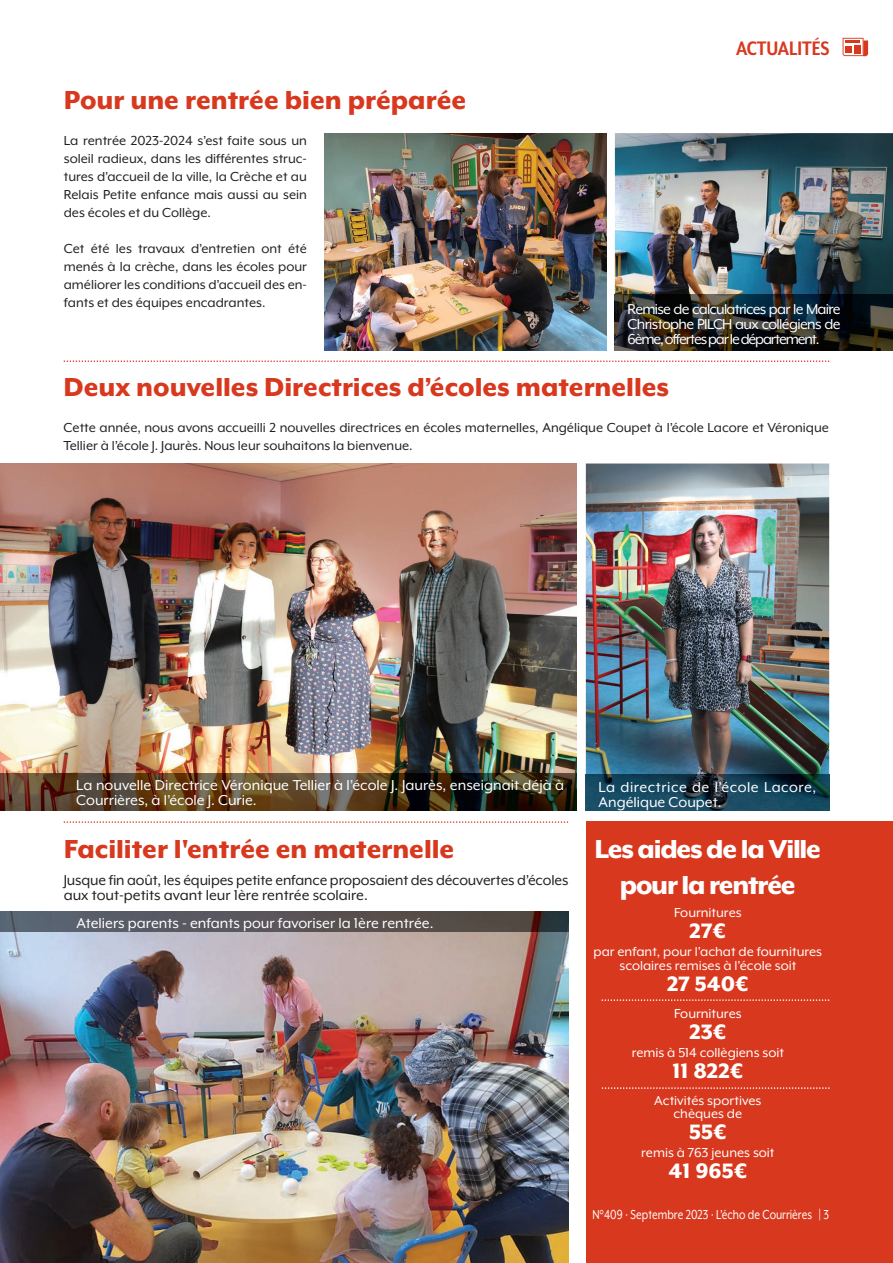
<style>
.page{position:relative;width:893px;height:1263px;background:#fff}
.page>*{position:absolute;margin:0;border:0;box-sizing:border-box;transform-origin:0 0}
.t1{font:800 30px "Mr Eaves XL Mod OT";color:#d8381e}
.t2{font:800 30px/36px "Mr Eaves XL Mod OT";letter-spacing:-.04em;color:#fff;text-align:center}
.t3{font:800 24px "Mr Eaves XL Mod OT";color:#fff}
.t4{font:700 22.5px "Mr Eaves XL Mod Nar OT";color:#d8381e}
.t5{font:16.5px/15px "Mr Eaves XL Mod OT";color:#fff}
.t6{font:16.5px/15px "Mr Eaves XL Mod OT";letter-spacing:-.01em;color:#231f20}
.t7{font:16.5px/15px "Mr Eaves XL Mod OT";letter-spacing:.03em;color:#fff}
.t8{font:15px/18px "Mr Eaves XL Mod OT";color:#231f20;text-align:justify}
.t9{font:15px/13.5px "Mr Eaves XL Mod OT";color:#fff;text-align:center}
.t10{font:15px "Mr Eaves XL Mod OT";color:#fff;scale:.8 1}
.s1{font-weight:400;font-size:16.5px;color:#fff}
</style>
<div class="page">
<div style="left:586px;top:821px;width:307px;height:442px;background:#d8381e"></div>
<img style="left:586px;top:463px;width:243px;height:311px">
<svg style="left:64px;top:360px;width:765px;height:2px"></svg>
<img style="left:0;top:463px;width:577px;height:347px">
<img style="left:325px;top:133px;width:281px;height:217px">
<img style="left:615px;top:133px;width:278px;height:161px">
<img style="left:586px;top:774px;width:243px;height:36px">
<img style="left:0;top:911px;width:568px;height:352px">
<svg style="left:64px;top:821px;width:504px;height:2px"></svg>
<img style="left:615px;top:294px;width:278px;height:56px">
<svg style="left:843px;top:38px;width:25px;height:18px"></svg>
<svg style="left:602px;top:999px;width:227px;height:2px"></svg>
<svg style="left:602px;top:1087px;width:228px;height:2px"></svg>
<h1 class="t1" style="left:64px;top:83px;width:404px">Pour une rentrée bien préparée</h1>
<p class="t8" style="left:64px;top:132px;width:245px">La rentrée 2023-2024 s’est faite sous un soleil radieux, dans les différentes struc&shy;tures d’accueil de la ville, la Crèche et au Relais Petite enfance mais aussi au sein des écoles et du Collège.</p>
<p class="t8" style="left:64px;top:240px;width:245px">Cet été les travaux d’entretien ont été menés à la crèche, dans les écoles pour améliorer les conditions d’accueil des en&shy;fants et des équipes encadrantes.</p>
<h3 class="t4" style="left:736px;top:37px;width:95px">ACTUALITÉS</h3>
<p class="t5" style="left:628px;top:302px;width:214px;text-align:justify">Remise de calculatrices par le Maire Christophe PILCH aux collégiens de 6ème, offertes par le département.</p>
<h1 class="t1" style="left:64px;top:370px;width:607px">Deux nouvelles Directrices d’écoles maternelles</h1>
<p class="t8" style="left:64px;top:419px;width:767px">Cette année, nous avons accueilli 2 nouvelles directrices en écoles maternelles, Angélique Coupet à l’école Lacore et Véronique<br>Tellier à l’école J. Jaurès. Nous leur souhaitons la bienvenue.</p>
<p class="t5" style="left:76px;top:778px;width:489px">La nouvelle Directrice Véronique Tellier à l’école J. Jaurès, enseignait déjà à<br>Courrières, à l’école J. Curie.</p>
<p class="t7" style="left:599px;top:779px;width:219px">La directrice de l’école Lacore,<br>Angélique Coupet.</p>
<h1 class="t1" style="left:64px;top:832px;width:396px">Faciliter l'entrée en maternelle<span class="s1">.</span></h1>
<p class="t6" style="left:64px;top:873px;width:506px">Jusque fin août, les équipes petite enfance proposaient des découvertes d’écoles aux tout-petits avant leur 1ère rentrée scolaire.</p>
<h1 class="t2" style="left:595px;top:830px;width:228px">Les aides de la Ville pour la rentrée</h1>
<p class="t9" style="left:674px;top:906px;width:69px">Fournitures</p>
<h2 class="t3" style="left:690px;top:917px;width:38px">27€</h2>
<p class="t9" style="left:593px;top:945px;width:230px">par enfant, pour l'achat de fournitures scolaires remises à l'école soit</p>
<h2 class="t3" style="left:667px;top:970px;width:83px">27 540€</h2>
<p class="t9" style="left:674px;top:1006px;width:69px">Fournitures</p>
<h2 class="t3" style="left:689px;top:1018px;width:38px">23€</h2>
<p class="t9" style="left:632px;top:1045px;width:154px">remis à 514 collègiens soit</p>
<h2 class="t3" style="left:672px;top:1057px;width:72px">11 822€</h2>
<p class="t9" style="left:654px;top:1093px;width:109px">Activités sportives chèques de</p>
<h2 class="t3" style="left:689px;top:1118px;width:39px">55€</h2>
<p class="t9" style="left:641px;top:1146px;width:135px">remis à 763 jeunes soit</p>
<h2 class="t3" style="left:669px;top:1157px;width:80px">41 965€</h2>
<p class="t5" style="left:77px;top:915px;width:358px">Ateliers parents - enfants pour favoriser la 1ère rentrée.</p>
<p class="t10" style="left:592px;top:1207px;width:298px">N°409 · Septembre 2023 · L’écho de Courrières | 3</p>
</div>
